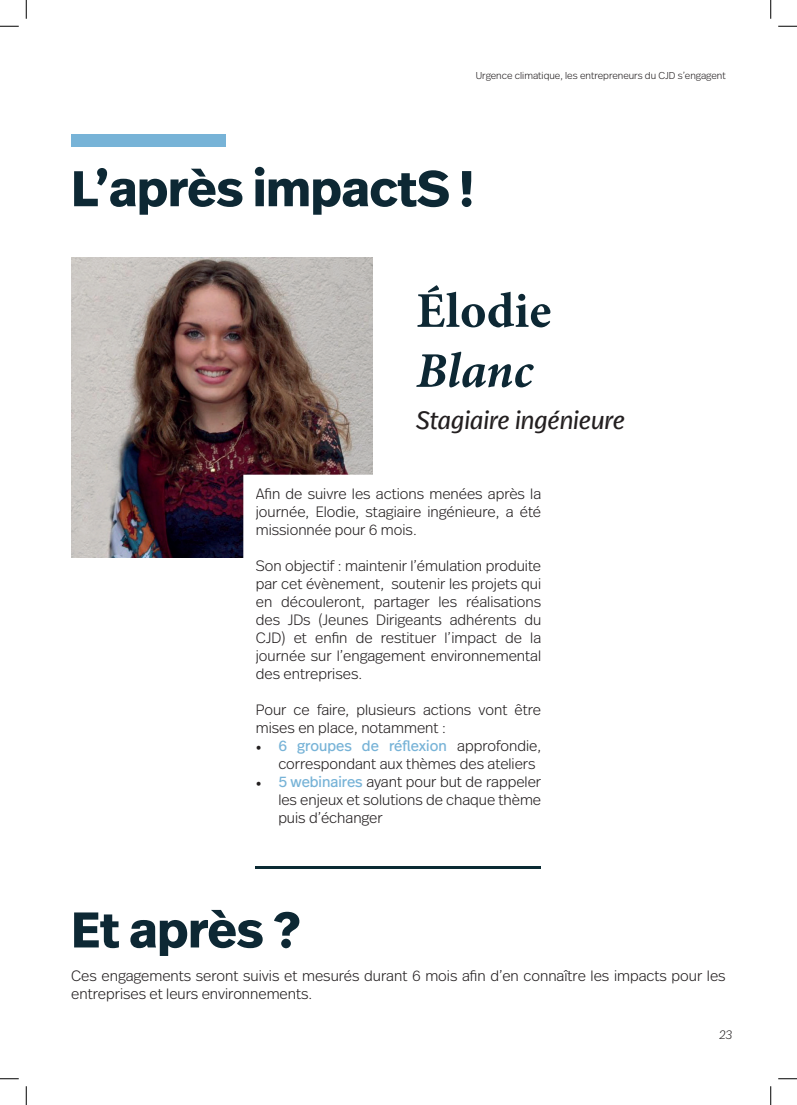
<style>
.page{position:relative;width:797px;height:1105px;background:#fff}
.page>*{position:absolute;margin:0;border:0;box-sizing:border-box;transform-origin:0 0}
.t1{font:700 50px "Real Head Pro";color:#0d2834}
.t2{font:700 50px "Minion Pro";letter-spacing:.005em;color:#0d2834}
.t3{font:italic 700 50px "Minion Pro";letter-spacing:-.005em;color:#0d2834}
.t4{font:italic 25px "Real Head Pro";color:#231f20}
.t5{font:300 15px/18px "Real Head Pro";color:#231f20;text-align:justify}
.t6{font:italic 300 12.5px "Real Head Pro";color:#231f20}
.t7{font:300 10px "Real Head Pro";color:#231f20}
.s1{font-family:"Minion Pro";font-weight:400}
.s2{font-weight:400;color:#77b3d7}
</style>
<div class="page">
<div style="left:71px;top:134px;width:155px;height:13px;background:#77b3d7"></div>
<hr style="left:256px;top:866px;width:285px;height:3px;background:#0b2a33">
<img style="left:71px;top:257px;width:301px;height:301px">
<div style="left:249px;top:481px;width:298px;height:367px;background:#fff"></div>
<svg style="left:0;top:25px;width:19px;height:2px"></svg>
<svg style="left:778px;top:25px;width:19px;height:2px"></svg>
<svg style="left:0;top:1078px;width:19px;height:1px"></svg>
<svg style="left:778px;top:1078px;width:19px;height:1px"></svg>
<svg style="left:25px;top:0;width:2px;height:19px"></svg>
<svg style="left:25px;top:1086px;width:2px;height:19px"></svg>
<svg style="left:770px;top:0;width:1px;height:19px"></svg>
<svg style="left:770px;top:1086px;width:1px;height:19px"></svg>
<p class="t7" style="left:475px;top:69px;width:251px">Urgence climatique, les entrepreneurs du CJD s’engagent</p>
<h1 class="t1" style="left:71px;top:152px;width:404px">L’après impactS !</h1>
<h1 class="t2" style="left:416px;top:281px;width:136px">Élodie</h1>
<h1 class="t3" style="left:416px;top:341px;width:118px">Blanc</h1>
<h2 class="t4" style="left:416px;top:403px;width:210px">Stagiaire ingénieure</h2>
<p class="t5" style="left:256px;top:484px;width:287px">Afin de suivre les actions menées après la journée, Elodie, stagiaire ingénieure, a été missionnée pour 6 mois.</p>
<p class="t5" style="left:256px;top:556px;width:287px">Son objectif : maintenir l’émulation produite par cet évènement, soutenir les projets qui en découleront, partager les réalisations des JDs (Jeunes Dirigeants adhérents du CJD) et enfin de restituer l’impact de la journée sur l’engagement environnemental des entreprises.</p>
<p class="t5" style="left:256px;top:700px;width:287px">Pour ce faire, plusieurs actions vont être mises en place, notamment :</p>
<p class="t5" style="left:278px;top:736px;width:264px;text-indent:-22px"><span class="s1">•</span> <span class="s2">6 groupes de réflexion</span> approfondie, correspondant aux thèmes des ateliers</p>
<p class="t5" style="left:278px;top:772px;width:264px;text-indent:-22px"><span class="s1">•</span> <span class="s2">5 webinaires</span> ayant pour but de rappeler les enjeux et solutions de chaque thème puis d’échanger</p>
<h1 class="t1" style="left:71px;top:893px;width:230px">Et après ?</h1>
<p class="t5" style="left:71px;top:966px;width:656px">Ces engagements seront suivis et mesurés durant 6 mois afin d’en connaître les impacts pour les entreprises et leurs environnements.</p>
<p class="t6" style="left:719px;top:1025px;width:15px">23</p>
</div>
